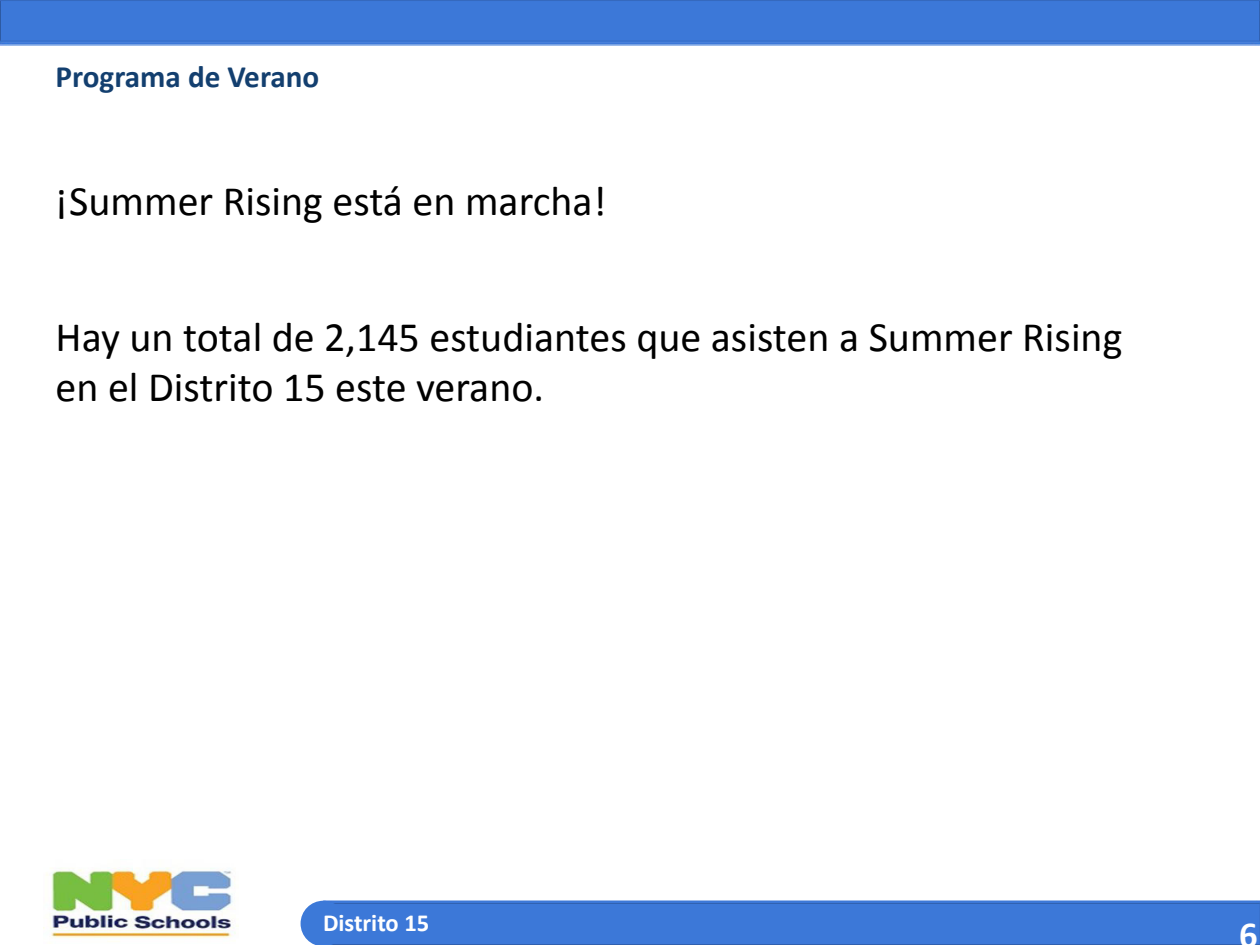
<style>
.page{position:relative;width:1260px;height:945px;background:#fff}
.page>*{position:absolute;margin:0;border:0;box-sizing:border-box;transform-origin:0 0}
.t1{font:42px/50.4px "Calibri";color:#000}
.t2{font:700 36.75px "Calibri";color:#fff}
.t3{font:700 31.15px "Calibri";color:#133f6f}
.t4{font:700 24.5px "Calibri";color:#fff}
</style>
<div class="page">
<div style="left:323px;top:900px;width:937px;height:45px;background:#3c78d8"></div>
<img style="left:0;top:0;width:1260px;height:45px">
<svg style="left:301px;top:901px;width:45px;height:44px"></svg>
<img style="left:43px;top:867px;width:195px;height:71px">
<p class="t3" style="left:56px;top:55px;width:265px">Programa de Verano</p>
<p class="t1" style="left:56px;top:175px;width:552px">¡Summer Rising está en marcha!</p>
<p class="t1" style="left:56px;top:311px;width:1068px">Hay un total de 2,145 estudiantes que asisten a Summer Rising en el Distrito 15 este verano.</p>
<p class="t4" style="left:323px;top:906px;width:108px">Distrito 15</p>
<p class="t2" style="left:1239px;top:909px;width:20px">6</p>
</div>
